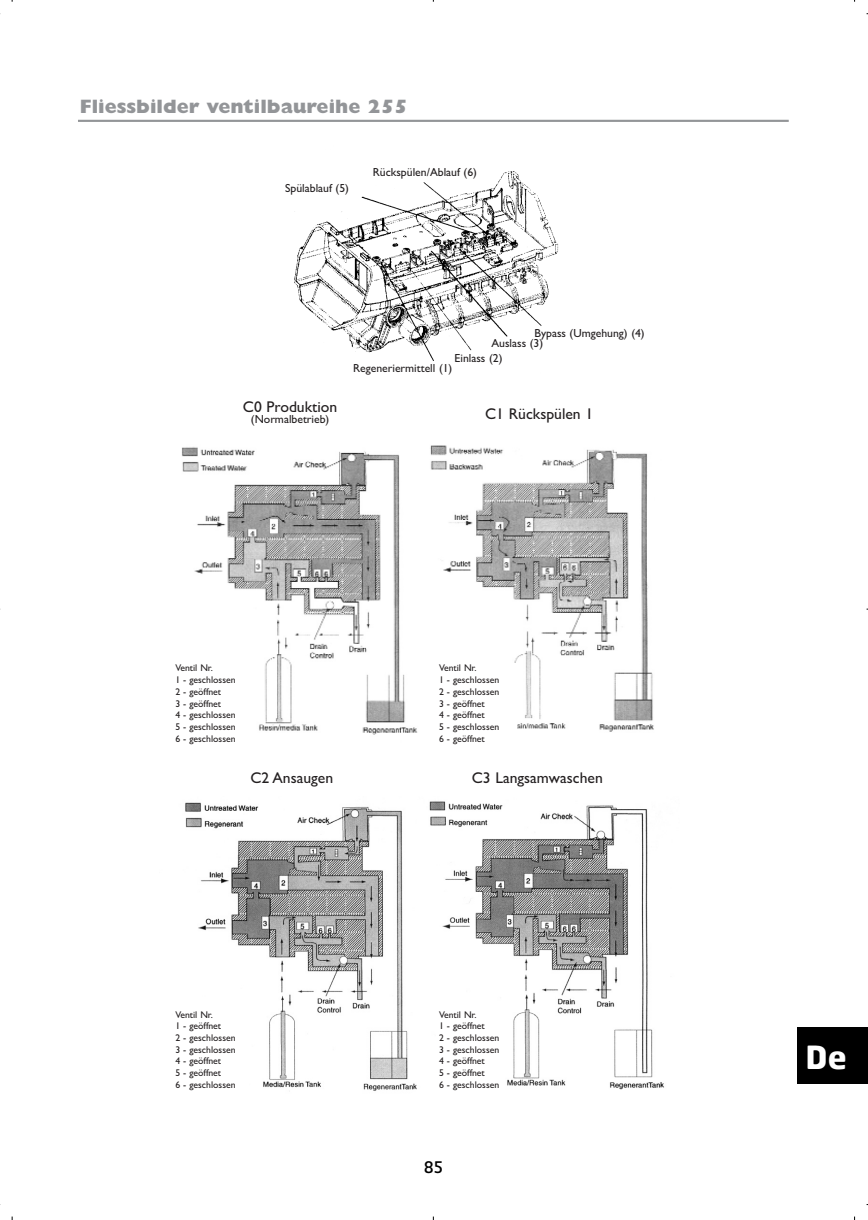
<style>
.page{position:relative;width:868px;height:1220px;background:#fff}
.page>*{position:absolute;margin:0;border:0;box-sizing:border-box;transform-origin:0 0}
.t1{font:700 32px "Hermes";color:#fff}
.t2{font:800 19.4px "Gill Sans";color:#939598}
.t3{font:16px "Hermes";color:#000}
.t4{font:15.6px "Gill Sans";color:#231f20}
.t5{font:11.6px/10.6px "Gill Sans";color:#231f20}
.t6{font:9.8px/11.6px "Gill Sans";color:#231f20}
</style>
<div class="page">
<hr style="left:78px;top:120px;width:710px;height:2px;background:#939598">
<img style="left:294px;top:171px;width:265px;height:190px">
<img style="left:182px;top:445px;width:472px;height:290px">
<img style="left:185px;top:801px;width:479px;height:290px">
<div style="left:173px;top:663px;width:78px;height:85px;background:#fff"></div>
<div style="left:437px;top:663px;width:80px;height:85px;background:#fff"></div>
<div style="left:173px;top:1009px;width:76px;height:85px;background:#fff"></div>
<div style="left:437px;top:1009px;width:67px;height:85px;background:#fff"></div>
<div style="left:797px;top:1027px;width:70px;height:57px;background:#000"></div>
<h2 class="t2" style="left:80px;top:100px;width:329px">Fliessbilder ventilbaureihe 255</h2>
<p class="t5" style="left:285px;top:184px;width:65px">Spülablauf (5)</p>
<p class="t5" style="left:373px;top:168px;width:106px">Rückspülen/Ablauf (6)</p>
<p class="t5" style="left:491px;top:329px;width:155px;text-indent:43px">Bypass (Umgehung) (4)<br>Auslass (3)</p>
<p class="t5" style="left:454px;top:354px;width:49px">Einlass (2)</p>
<p class="t5" style="left:353px;top:364px;width:101px">Regeneriermittell (1)</p>
<h3 class="t4" style="left:243px;top:401px;width:96px">C0 Produktion</h3>
<p class="t5" style="left:251px;top:415px;width:80px">(Normalbetrieb)</p>
<h3 class="t4" style="left:485px;top:409px;width:110px">C1 Rückspülen 1</h3>
<p class="t6" style="left:175px;top:663px;width:62px">Ventil Nr.<br>1 - geschlossen<br>2 - geöffnet<br>3 - geöffnet<br>4 - geschlossen<br>5 - geschlossen<br>6 - geschlossen</p>
<p class="t6" style="left:439px;top:663px;width:62px">Ventil Nr.<br>1 - geschlossen<br>2 - geschlossen<br>3 - geöffnet<br>4 - geöffnet<br>5 - geschlossen<br>6 - geöffnet</p>
<h3 class="t4" style="left:250px;top:772px;width:84px">C2 Ansaugen</h3>
<h3 class="t4" style="left:471px;top:772px;width:133px">C3 Langsamwaschen</h3>
<p class="t6" style="left:175px;top:1009px;width:62px">Ventil Nr.<br>1 - geöffnet<br>2 - geschlossen<br>3 - geschlossen<br>4 - geöffnet<br>5 - geöffnet<br>6 - geschlossen</p>
<p class="t6" style="left:439px;top:1009px;width:62px">Ventil Nr.<br>1 - geöffnet<br>2 - geschlossen<br>3 - geschlossen<br>4 - geöffnet<br>5 - geöffnet<br>6 - geschlossen</p>
<h3 class="t3" style="left:423px;top:1161px;width:21px">85</h3>
<h1 class="t1" style="left:805px;top:1044px;width:43px">De</h1>
</div>
